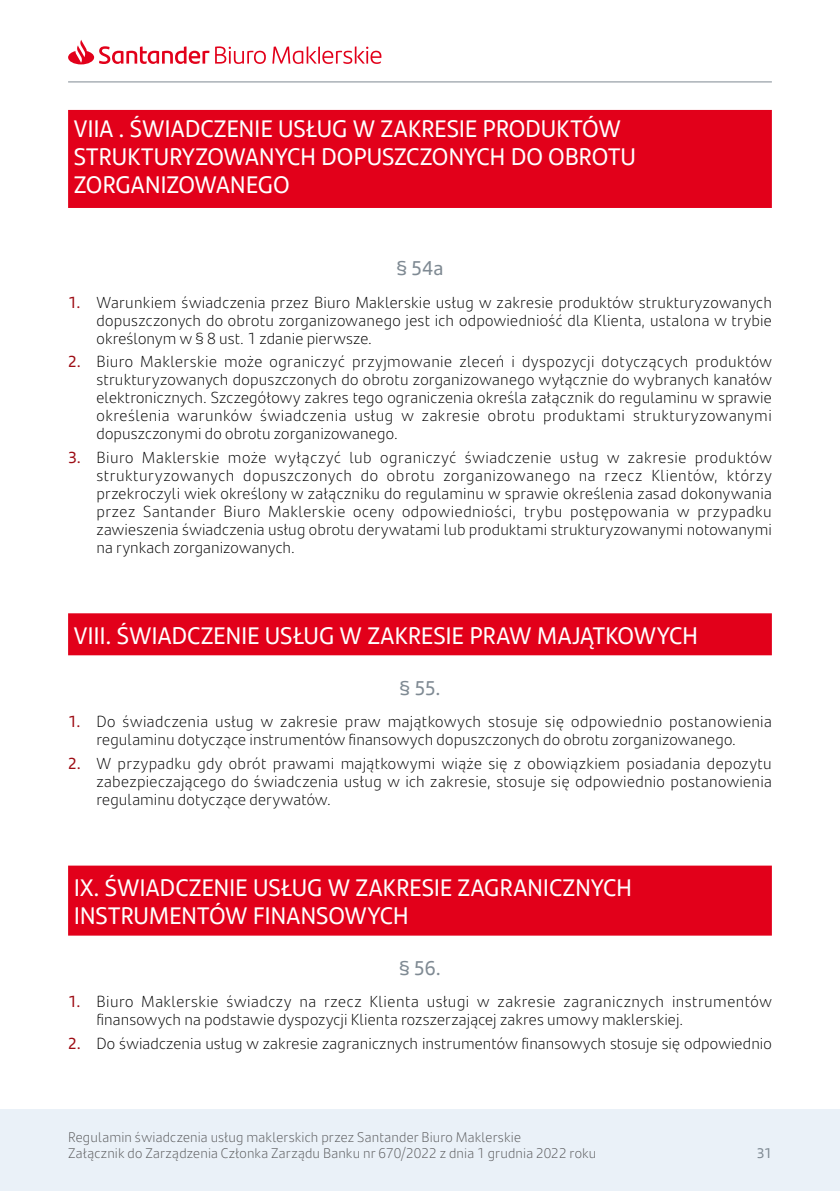
<style>
.page{position:relative;width:840px;height:1191px;background:#fff}
.page>*{position:absolute;margin:0;border:0;box-sizing:border-box;transform-origin:0 0}
.Heading_3{font:24px/28px "Santander Text";letter-spacing:-.005em;color:#fff}
.Heading_2{font:24px/28px "Santander Text";letter-spacing:-.005em;color:#fff}
.Heading_1{font:24px "Santander Text";letter-spacing:-.005em;color:#fff}
.pargarf{font:20px "Santander Text";color:#7f8a93}
.numeracja_1a{font:300 16px/18px "Santander Text";letter-spacing:.01em;color:#000;text-align:justify}
.t1{font:300 14px/16px "Santander Text";letter-spacing:.01em;color:#58585a}
.t2{font:14px "Santander Text";color:#7f8a93}
.s1{font-weight:400;color:#9d0d15}
</style>
<div class="page">
<div style="left:0;top:1109px;width:839px;height:82px;background:#eaf1f8"></div>
<svg style="left:215px;top:46px;width:51px;height:18px"></svg>
<svg style="left:272px;top:46px;width:109px;height:18px"></svg>
<svg style="left:68px;top:40px;width:141px;height:24px"></svg>
<hr style="left:68px;top:82px;width:703px;height:1px;background:#7f8a93">
<div style="left:68px;top:110px;width:703px;height:98px;background:#e2001a"></div>
<div style="left:68px;top:613px;width:703px;height:42px;background:#e2001a"></div>
<div style="left:68px;top:865px;width:703px;height:70px;background:#e2001a"></div>
<p class="Heading_3" style="left:74px;top:113px;width:563px">VIIA . ŚWIADCZENIE USŁUG W ZAKRESIE PRODUKTÓW<br>STRUKTURYZOWANYCH DOPUSZCZONYCH DO OBROTU<br>ZORGANIZOWANEGO</p>
<p class="pargarf" style="left:396px;top:253px;width:49px">§ 54a</p>
<p class="numeracja_1a" style="left:96px;top:292px;width:676px;text-indent:-28px"><span class="s1">1.</span> Warunkiem świadczenia przez Biuro Maklerskie usług w zakresie produktów strukturyzowanych dopuszczonych do obrotu zorganizowanego jest ich odpowiedniość dla Klienta, ustalona w trybie określonym w § 8 ust. 1 zdanie pierwsze.</p>
<p class="numeracja_1a" style="left:96px;top:352px;width:676px;text-indent:-28px"><span class="s1">2.</span> Biuro Maklerskie może ograniczyć przyjmowanie zleceń i dyspozycji dotyczących produktów strukturyzowanych dopuszczonych do obrotu zorganizowanego wyłącznie do wybranych kanałów elektronicznych. Szczegółowy zakres tego ograniczenia określa załącznik do regulaminu w sprawie określenia warunków świadczenia usług w zakresie obrotu produktami strukturyzowanymi dopuszczonymi do obrotu zorganizowanego.</p>
<p class="numeracja_1a" style="left:96px;top:448px;width:676px;text-indent:-28px"><span class="s1">3.</span> Biuro Maklerskie może wyłączyć lub ograniczyć świadczenie usług w zakresie produktów strukturyzowanych dopuszczonych do obrotu zorganizowanego na rzecz Klientów, którzy przekroczyli wiek określony w załączniku do regulaminu w sprawie określenia zasad dokonywania przez Santander Biuro Maklerskie oceny odpowiedniości, trybu postępowania w przypadku zawieszenia świadczenia usług obrotu derywatami lub produktami strukturyzowanymi notowanymi na rynkach zorganizowanych.</p>
<p class="Heading_1" style="left:74px;top:617px;width:625px">VIII. ŚWIADCZENIE USŁUG W ZAKRESIE PRAW MAJĄTKOWYCH</p>
<p class="pargarf" style="left:399px;top:673px;width:43px">§ 55.</p>
<p class="numeracja_1a" style="left:68px;top:712px;width:705px;text-align:center"><span class="s1">1.</span> Do świadczenia usług w zakresie praw majątkowych stosuje się odpowiednio postanowienia regulaminu dotyczące instrumentów finansowych dopuszczonych do obrotu zorganizowanego.</p>
<p class="numeracja_1a" style="left:96px;top:753px;width:676px;text-indent:-28px"><span class="s1">2.</span> W przypadku gdy obrót prawami majątkowymi wiąże się z obowiązkiem posiadania depozytu zabezpieczającego do świadczenia usług w ich zakresie, stosuje się odpowiednio postanowienia regulaminu dotyczące derywatów.</p>
<p class="Heading_2" style="left:74px;top:872px;width:559px">IX. ŚWIADCZENIE USŁUG W ZAKRESIE ZAGRANICZNYCH<br>INSTRUMENTÓW FINANSOWYCH</p>
<p class="pargarf" style="left:399px;top:953px;width:43px">§ 56.</p>
<p class="numeracja_1a" style="left:96px;top:992px;width:676px;text-indent:-28px"><span class="s1">1.</span> Biuro Maklerskie świadczy na rzecz Klienta usługi w zakresie zagranicznych instrumentów finansowych na podstawie dyspozycji Klienta rozszerzającej zakres umowy maklerskiej.</p>
<p class="numeracja_1a" style="left:68px;top:1033px;width:705px"><span class="s1">2.</span> Do świadczenia usług w zakresie zagranicznych instrumentów finansowych stosuje się odpowiednio</p>
<p class="t1" style="left:68px;top:1128px;width:529px">Regulamin świadczenia usług maklerskich przez Santander Biuro Maklerskie<br>Załącznik do Zarządzenia Członka Zarządu Banku nr 670/2022 z dnia 1 grudnia 2022 roku</p>
<p class="t2" style="left:756px;top:1142px;width:17px">31</p>
</div>
